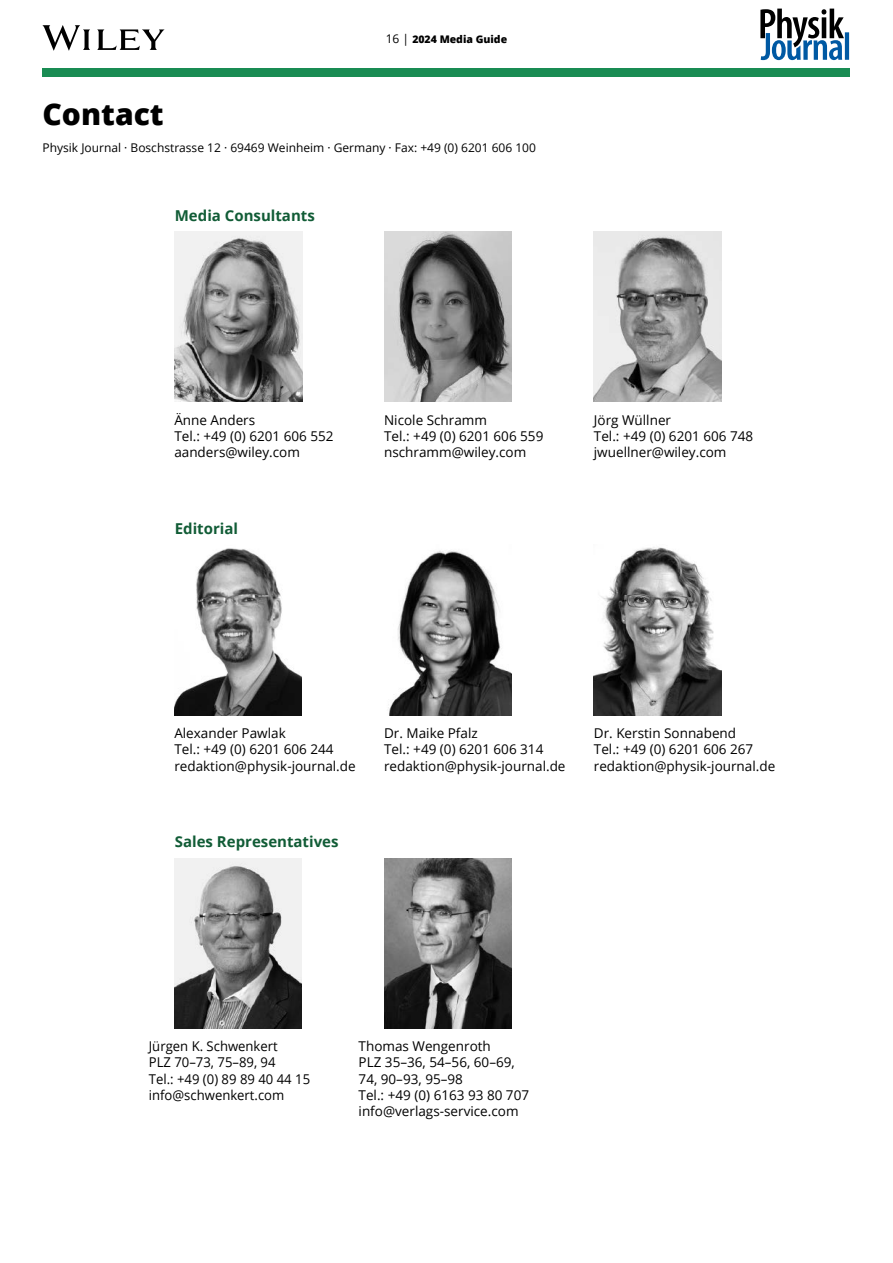
<style>
.page{position:relative;width:893px;height:1263px;background:#fff}
.page>*{position:absolute;margin:0;border:0;box-sizing:border-box;transform-origin:0 0}
.t1{font:800 30px "Open Sans";color:#000}
.t2{font:700 15px "Open Sans";color:#115c36}
.t3{font:13.5px/16.2px "Open Sans";color:#000}
.t4{font:12px "Open Sans";color:#000}
.t5{font:800 10.5px "Open Sans";color:#000}
.s1{font-weight:400;font-size:12px}
</style>
<div class="page">
<svg style="left:760px;top:9px;width:89px;height:51px"></svg>
<div style="left:43px;top:68px;width:807px;height:9px;background:#198c53"></div>
<svg style="left:43px;top:25px;width:121px;height:26px"></svg>
<img style="left:174px;top:548px;width:128px;height:167px">
<img style="left:388px;top:551px;width:124px;height:164px">
<img style="left:594px;top:232px;width:127px;height:170px">
<img style="left:594px;top:547px;width:127px;height:168px">
<img style="left:384px;top:858px;width:128px;height:170px">
<img style="left:174px;top:858px;width:128px;height:170px">
<img style="left:384px;top:232px;width:128px;height:170px">
<img style="left:175px;top:232px;width:127px;height:170px">
<p class="t5" style="left:386px;top:31px;width:123px"><span class="s1">16 |</span> 2024 Media Guide</p>
<h1 class="t1" style="left:43px;top:91px;width:123px">Contact</h1>
<p class="t4" style="left:43px;top:139px;width:495px">Physik Journal · Boschstrasse 12 · 69469 Weinheim · Germany · Fax: +49 (0) 6201 606 100</p>
<p class="t2" style="left:175px;top:205px;width:142px">Media Consultants</p>
<p class="t3" style="left:174px;top:412px;width:161px">Änne Anders<br>Tel.: +49 (0) 6201 606 552 aanders@wiley.com</p>
<p class="t3" style="left:384px;top:412px;width:161px">Nicole Schramm<br>Tel.: +49 (0) 6201 606 559 nschramm@wiley.com</p>
<p class="t3" style="left:594px;top:412px;width:161px">Jörg Wüllner<br>Tel.: +49 (0) 6201 606 748 jwuellner@wiley.com</p>
<p class="t2" style="left:175px;top:518px;width:65px">Editorial</p>
<p class="t3" style="left:174px;top:725px;width:183px">Alexander Pawlak<br>Tel.: +49 (0) 6201 606 244 redaktion@physik-journal.de</p>
<p class="t3" style="left:384px;top:725px;width:183px">Dr. Maike Pfalz<br>Tel.: +49 (0) 6201 606 314 redaktion@physik-journal.de</p>
<p class="t3" style="left:594px;top:725px;width:183px">Dr. Kerstin Sonnabend<br>Tel.: +49 (0) 6201 606 267 redaktion@physik-journal.de</p>
<p class="t2" style="left:175px;top:831px;width:165px">Sales Representatives</p>
<p class="t3" style="left:149px;top:1038px;width:163px">Jürgen K. Schwenkert<br>PLZ 70–73, 75–89, 94<br>Tel.: +49 (0) 89 89 40 44 15 info@schwenkert.com</p>
<p class="t3" style="left:359px;top:1038px;width:172px">Thomas Wengenroth<br>PLZ 35–36, 54–56, 60–69,<br>74, 90–93, 95–98<br>Tel.: +49 (0) 6163 93 80 707 info@verlags-service.com</p>
</div>
